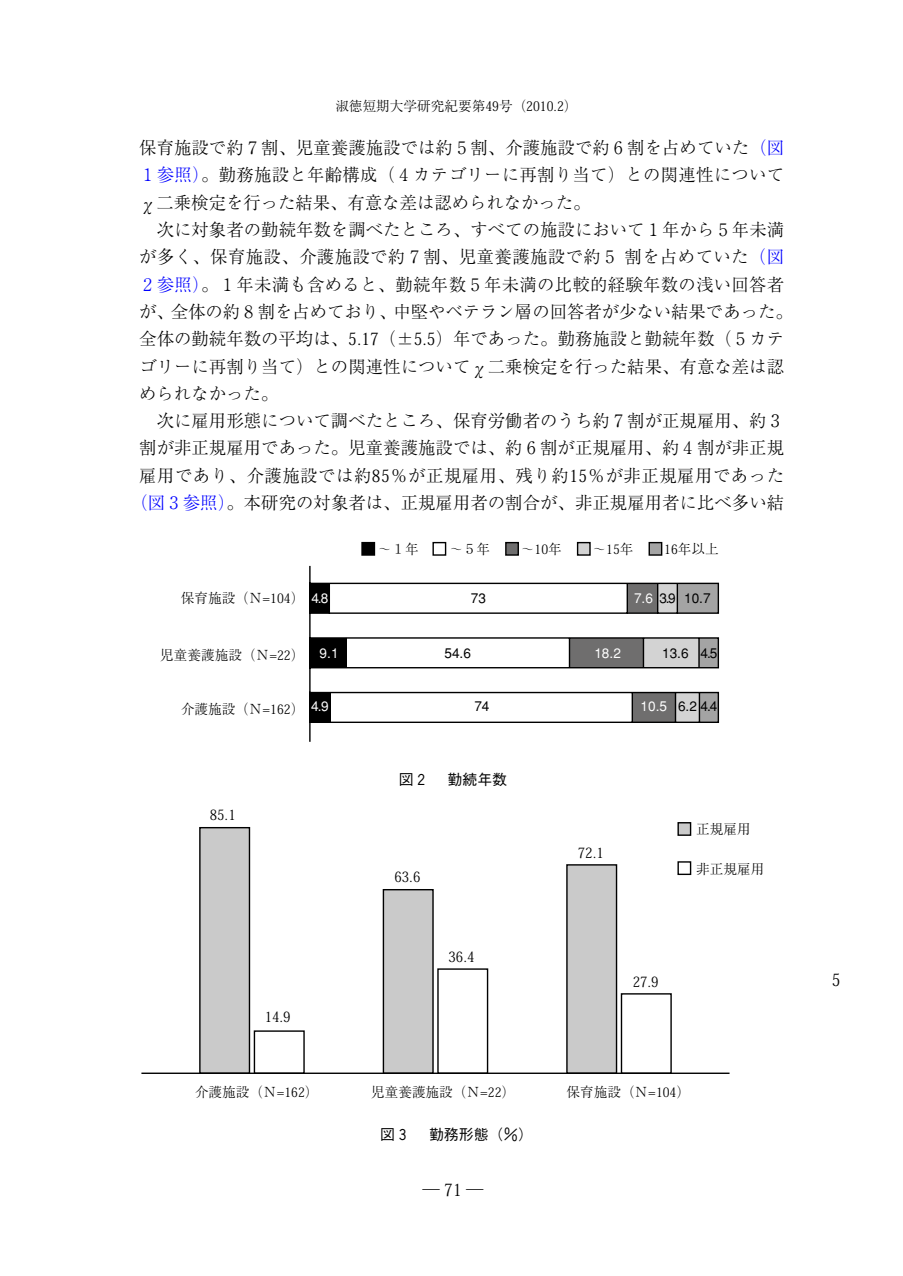
<style>
.page{position:relative;width:903px;height:1276px;background:#fff}
.page>*{position:absolute;margin:0;border:0;box-sizing:border-box;transform-origin:0 0}
.t1{font:17.68px "Heisei Min W3";color:#000}
.t2{font:300 17.32px/27.3px "Ryumin";letter-spacing:.005em;color:#000;text-align:justify}
.t3{font:14.88px "Heisei Min W3";color:#000}
.t4{font:500 14.88px "Gothic BBB";color:#000}
.t5{font:300 13.65px "Ryumin";color:#000}
.t6{font:500 13.65px "Gothic BBB";color:#000}
.t7{font:500 13.65px "Gothic BBB";color:#fff}
.s1{font-family:"Heisei Min W3";font-weight:400;font-size:13.83px}
.s2{font-family:"Heisei Min W3";font-weight:400}
.s3{color:#00f}
.s4{font-family:"Heisei Min W3";font-weight:400;font-size:17.68px}
.s5{font-family:"Gothic BBB";font-weight:500;color:#fff}
.s6{color:#fff}
</style>
<div class="page">
<div style="left:432px;top:542px;width:14px;height:14px;border:1px solid #000"></div>
<div style="left:362px;top:543px;width:12px;height:12px;background:#000"></div>
<div style="left:361px;top:542px;width:14px;height:14px;border:1px solid #000"></div>
<div style="left:506px;top:543px;width:12px;height:12px;background:#6f6e6e"></div>
<div style="left:505px;top:542px;width:14px;height:14px;border:1px solid #000"></div>
<div style="left:578px;top:543px;width:12px;height:12px;background:#d3d3d3"></div>
<div style="left:577px;top:542px;width:14px;height:14px;border:1px solid #000"></div>
<div style="left:649px;top:543px;width:13px;height:12px;background:#a4a4a4"></div>
<div style="left:649px;top:542px;width:13px;height:14px;border:1px solid #000"></div>
<svg style="left:309px;top:565px;width:410px;height:177px"></svg>
<div style="left:200px;top:828px;width:49px;height:245px;background:#cacaca"></div>
<div style="left:199px;top:827px;width:51px;height:247px;border:1px solid #000"></div>
<div style="left:254px;top:1030px;width:51px;height:44px;border:1px solid #000"></div>
<div style="left:383px;top:890px;width:50px;height:183px;background:#cacaca"></div>
<div style="left:383px;top:889px;width:51px;height:185px;border:1px solid #000"></div>
<div style="left:437px;top:968px;width:51px;height:106px;border:1px solid #000"></div>
<div style="left:567px;top:865px;width:50px;height:208px;background:#cacaca"></div>
<div style="left:566px;top:864px;width:51px;height:210px;border:1px solid #000"></div>
<div style="left:621px;top:993px;width:51px;height:81px;border:1px solid #000"></div>
<hr style="left:141px;top:1072px;width:589px;height:2px;background:#000">
<div style="left:678px;top:823px;width:13px;height:12px;background:#cacaca"></div>
<div style="left:677px;top:822px;width:14px;height:14px;border:1px solid #000"></div>
<div style="left:677px;top:861px;width:14px;height:14px;border:1px solid #000"></div>
<p class="t5" style="left:335px;top:101px;width:244px">淑徳短期大学研究紀要第<span class="s1">49</span>号（<span class="s1">2010</span><span class="s2">.</span><span class="s1">2</span>）</p>
<p class="t2" style="left:139px;top:136px;width:646px">保育施設で約７割、児童養護施設では約５割、介護施設で約６割を占めていた<span class="s3">（図１参照）</span>。勤務施設と年齢構成（４カテゴリーに再割り当て）との関連性についてχ二乗検定を行った結果、有意な差は認められなかった。</p>
<p class="t2" style="left:139px;top:218px;width:655px;text-align:left;text-indent:17px">次に対象者の勤続年数を調べたところ、すべての施設において１年から５年未満が多く、保育施設、介護施設で約７割、児童養護施設で約５割を占めていた<span class="s3">（図２参照）</span>。１年未満も含めると、勤続年数５年未満の比較的経験年数の浅い回答者が、全体の約８割を占めており、中堅やベテラン層の回答者が少ない結果であった。全体の勤続年数の平均は、<span class="s4">5</span><span class="s2">.</span><span class="s4">17</span>（±<span class="s4">5</span><span class="s2">.</span><span class="s4">5</span>）年であった。勤務施設と勤続年数（５カテゴリーに再割り当て）との関連性についてχ二乗検定を行った結果、有意な差は認められなかった。</p>
<p class="t2" style="left:131px;top:409px;width:655px;text-align:right">次に雇用形態について調べたところ、保育労働者のうち約７割が正規雇用、約３<br>割が非正規雇用であった。児童養護施設では、約６割が正規雇用、約４割が非正規雇用であり、介護施設では約<span class="s4">85</span>％が正規雇用、残り約<span class="s4">15</span>％が非正規雇用であった<span class="s3">（図３参照）</span>。本研究の対象者は、正規雇用者の割合が、非正規雇用者に比べ多い結</p>
<p class="t5" style="left:378px;top:544px;width:343px">～<span class="s2">１</span>年　　 ～<span class="s2">５</span>年　　 ～<span class="s2">10</span>年　　 ～<span class="s2">15</span>年　　 <span class="s2">16</span>年以上</p>
<p class="t5" style="left:181px;top:593px;width:149px">保育施設（<span class="s2">Ｎ=104</span>） <span class="s5">4.8</span></p>
<p class="t6" style="left:471px;top:593px;width:17px">73</p>
<p class="t6" style="left:634px;top:593px;width:78px"><span class="s6">7.6</span> 3.9 10.7</p>
<p class="t5" style="left:160px;top:650px;width:146px">児童養護施設（<span class="s2">Ｎ=22</span>）</p>
<p class="t7" style="left:320px;top:647px;width:20px">9.1</p>
<p class="t6" style="left:444px;top:647px;width:28px">54.6</p>
<p class="t7" style="left:594px;top:647px;width:28px">18.2</p>
<p class="t6" style="left:662px;top:647px;width:57px">13.6 4.5</p>
<p class="t5" style="left:181px;top:704px;width:125px">介護施設（<span class="s2">Ｎ=162</span>）</p>
<p class="t7" style="left:311px;top:701px;width:19px">4.9</p>
<p class="t6" style="left:474px;top:701px;width:17px">74</p>
<p class="t6" style="left:641px;top:701px;width:78px"><span class="s6">10.5</span> 6.2 4.4</p>
<p class="t3" style="left:210px;top:809px;width:28px">85.1</p>
<p class="t4" style="left:399px;top:773px;width:31px">図２</p>
<p class="t4" style="left:448px;top:773px;width:61px">勤続年数</p>
<p class="t3" style="left:394px;top:871px;width:28px">63.6</p>
<p class="t3" style="left:578px;top:847px;width:28px">72.1</p>
<p class="t5" style="left:696px;top:824px;width:56px">正規雇用</p>
<p class="t5" style="left:696px;top:864px;width:70px">非正規雇用</p>
<p class="t3" style="left:265px;top:1011px;width:28px">14.9</p>
<p class="t3" style="left:449px;top:951px;width:28px">36.4</p>
<p class="t3" style="left:633px;top:977px;width:28px">27.9</p>
<p class="t5" style="left:195px;top:1087px;width:125px">介護施設（<span class="s2">Ｎ=162</span>）</p>
<p class="t5" style="left:371px;top:1087px;width:146px">児童養護施設（<span class="s2">Ｎ=22</span>）</p>
<p class="t5" style="left:566px;top:1087px;width:125px">保育施設（<span class="s2">Ｎ=104</span>）</p>
<p class="t4" style="left:380px;top:1129px;width:31px">図３</p>
<p class="t4" style="left:429px;top:1129px;width:106px">勤務形態（％）</p>
<p class="t2" style="left:423px;top:1178px;width:62px">―<span class="s4">71</span>―</p>
<p class="t1" style="left:832px;top:973px;width:10px">5</p>
</div>
